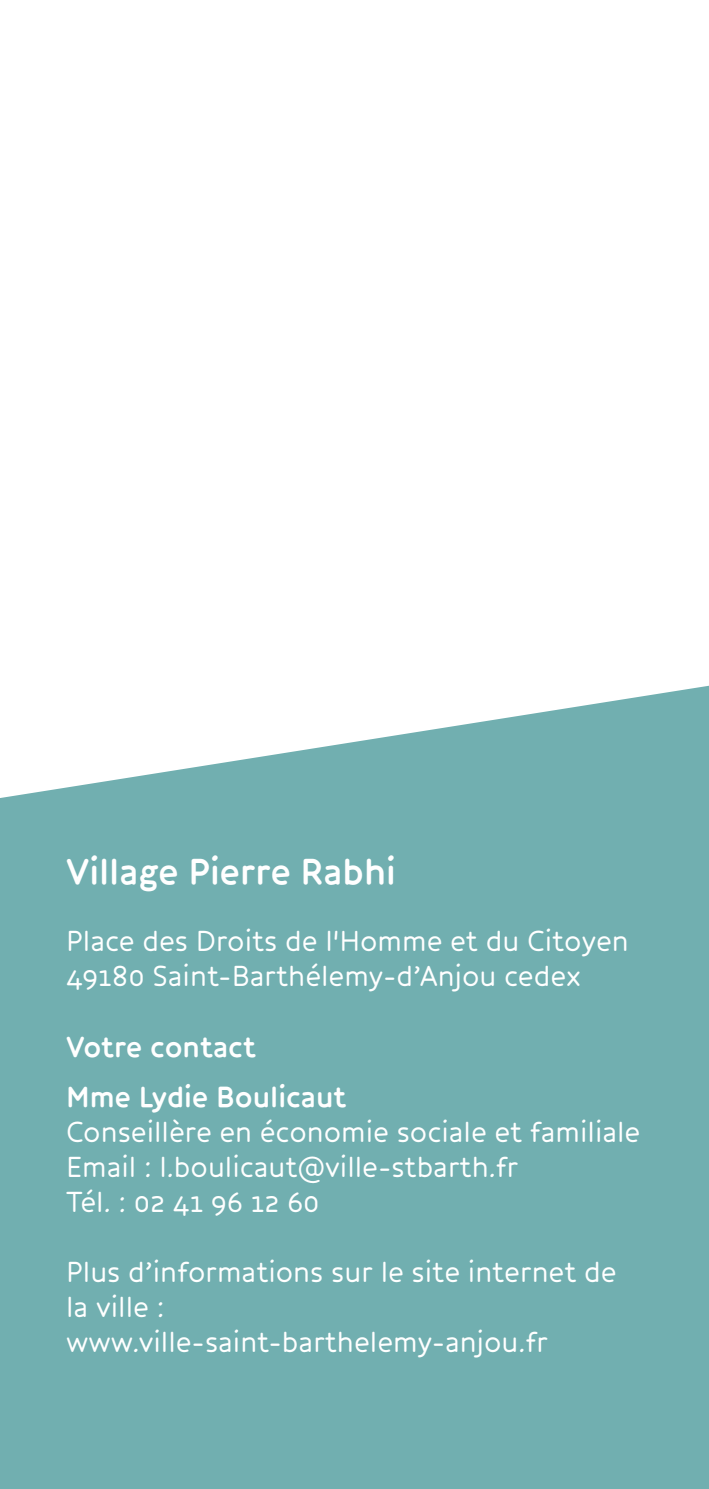
<style>
.page{position:relative;width:709px;height:1489px;background:#fff}
.page>*{position:absolute;margin:0;border:0;box-sizing:border-box;transform-origin:0 0}
.t1{font:700 37.5px "Core Humanist Sans";color:#fff}
.t2{font:30px/35px "Core Humanist Sans";color:#fff}
.t3{font:700 30px/50px "Core Humanist Sans";color:#fff}
</style>
<div class="page">
<div style="left:0;top:798px;width:709px;height:690px;background:#71afb0"></div>
<svg style="left:1px;top:685px;width:708px;height:113px"></svg>
<p class="t1" style="left:66px;top:846px;width:331px">Village Pierre Rabhi</p>
<p class="t2" style="left:66px;top:923px;width:564px">Place des Droits de l'Homme et du Citoyen<br>49180 Saint-Barthélemy-d’Anjou cedex</p>
<p class="t3" style="left:66px;top:1022px;width:282px">Votre contact<br>Mme Lydie Boulicaut</p>
<p class="t2" style="left:66px;top:1114px;width:575px">Conseillère en économie sociale et familiale<br>Email : l.boulicaut@ville-stbarth.fr<br>Tél. : 02 41 96 12 60</p>
<p class="t2" style="left:66px;top:1254px;width:552px">Plus d’informations sur le site internet de la ville : www.ville-saint-barthelemy-anjou.fr</p>
</div>
